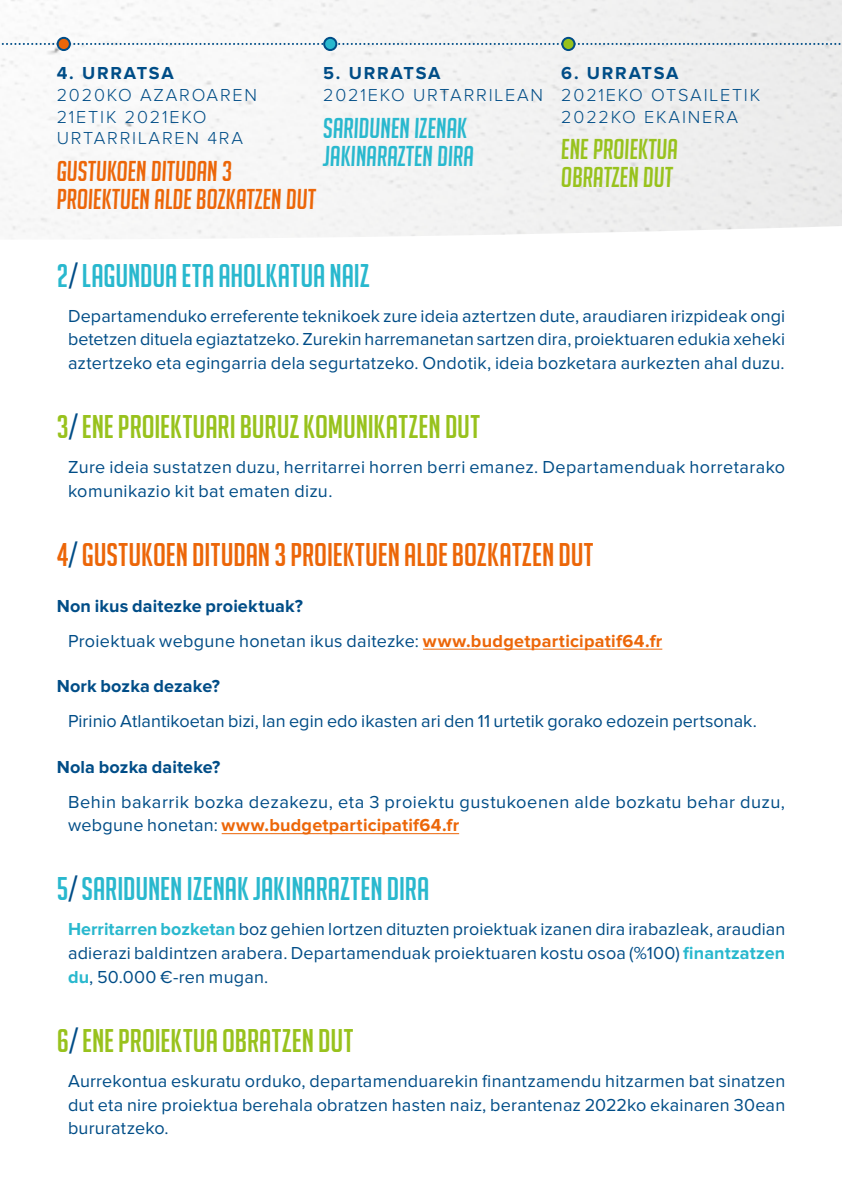
<style>
.page{position:relative;width:842px;height:1191px;background:#fff}
.page>*{position:absolute;margin:0;border:0;box-sizing:border-box;transform-origin:0 0}
.t1{font:32px "Big Noodle Titling";color:#98c21d}
.t2{font:32px "Big Noodle Titling";letter-spacing:-.005em;color:#29b8ce}
.t3{font:32px "Big Noodle Titling";letter-spacing:.005em;color:#ec6608}
.t4{font:italic 28px/28px "Big Noodle Titling";color:#ec6608}
.t5{font:italic 28px/28px "Big Noodle Titling";color:#29b8ce}
.t6{font:italic 28px/28px "Big Noodle Titling";color:#98c21d}
.t7{font:18px/23.6px "Proxima Nova";letter-spacing:.015em;color:#004d87;text-align:justify}
.t8{font:300 18px/21.6px "Proxima Nova";letter-spacing:.1em;color:#004d87}
.t9{font:700 18px "Proxima Nova";letter-spacing:.015em;color:#004d87}
.t10{font:700 18px "Proxima Nova";letter-spacing:.095em;color:#004d87}
.s1{color:#004d87}
.s2{font-weight:700}
.s3{font-weight:700;color:#ec6608}
.s4{font-weight:700;color:#29b8ce}
</style>
<div class="page">
<img style="left:0;top:0;width:842px;height:239px">
<svg style="left:0;top:43px;width:842px;height:2px"></svg>
<div style="left:58px;top:38px;width:12px;height:12px;background:#ec6608;border-radius:50%"></div>
<div style="left:57px;top:37px;width:14px;height:14px;border:2px solid #004d87;border-radius:50%"></div>
<div style="left:324px;top:38px;width:12px;height:12px;background:#29b8ce;border-radius:50%"></div>
<div style="left:323px;top:37px;width:14px;height:14px;border:2px solid #004d87;border-radius:50%"></div>
<div style="left:562px;top:38px;width:12px;height:12px;background:#98c21d;border-radius:50%"></div>
<div style="left:561px;top:37px;width:14px;height:14px;border:2px solid #004d87;border-radius:50%"></div>
<hr style="left:423px;top:649px;width:239px;height:1px;background:#ec6608">
<hr style="left:222px;top:833px;width:237px;height:1px;background:#ec6608">
<p class="t10" style="left:57px;top:63px;width:118px">4. URRATSA</p>
<p class="t8" style="left:57px;top:85px;width:202px">2020KO AZAROAREN<br>21ETIK 2021EKO<br>URTARRILAREN 4RA</p>
<h2 class="t4" style="left:57px;top:157px;width:261px">GUSTUKOEN DITUDAN 3<br>PROIEKTUEN ALDE BOZKATZEN DUT</h2>
<p class="t10" style="left:323px;top:63px;width:119px">5. URRATSA</p>
<p class="t8" style="left:323px;top:85px;width:221px">2021EKO URTARRILEAN</p>
<h2 class="t5" style="left:323px;top:114px;width:152px">SARIDUNEN IZENAK<br>JAKINARAZTEN DIRA</h2>
<p class="t10" style="left:561px;top:63px;width:119px">6. URRATSA</p>
<p class="t8" style="left:561px;top:85px;width:200px">2021EKO OTSAILETIK<br>2022KO EKAINERA</p>
<h2 class="t6" style="left:561px;top:135px;width:118px">ENE PROIEKTUA<br>OBRATZEN DUT</h2>
<h1 class="t2" style="left:57px;top:258px;width:314px">2<span class="s1">/</span>LAGUNDUA ETA AHOLKATUA NAIZ</h1>
<p class="t7" style="left:68px;top:305px;width:719px">Departamenduko erreferente teknikoek zure ideia aztertzen dute, araudiaren irizpideak ongi betetzen dituela egiaztatzeko. Zurekin harremanetan sartzen dira, proiektuaren edukia xeheki aztertzeko eta egingarria dela segurtatzeko. Ondotik, ideia bozketara aurkezten ahal duzu.</p>
<h1 class="t1" style="left:57px;top:409px;width:425px">3<span class="s1">/</span>ENE PROIEKTUARI BURUZ KOMUNIKATZEN DUT</h1>
<p class="t7" style="left:68px;top:456px;width:719px">Zure ideia sustatzen duzu, herritarrei horren berri emanez. Departamenduak horretarako komunikazio kit bat ematen dizu.</p>
<h1 class="t3" style="left:57px;top:537px;width:538px">4<span class="s1">/</span>GUSTUKOEN DITUDAN 3 PROIEKTUEN ALDE BOZKATZEN DUT</h1>
<p class="t7" style="left:68px;top:589px;width:596px;line-height:34.6px;text-indent:-11px"><span class="s2">Non ikus daitezke proiektuak?<br></span>Proiektuak webgune honetan ikus daitezke: <span class="s3">www.budgetparticipatif64.fr</span></p>
<p class="t9" style="left:57px;top:676px;width:165px">Nork bozka dezake?</p>
<p class="t7" style="left:68px;top:710px;width:690px">Pirinio Atlantikoetan bizi, lan egin edo ikasten ari den 11 urtetik gorako edozein pertsonak.</p>
<p class="t9" style="left:57px;top:756px;width:165px">Nola bozka daiteke?</p>
<p class="t7" style="left:68px;top:790px;width:719px">Behin bakarrik bozka dezakezu, eta 3 proiektu gustukoenen alde bozkatu behar duzu, webgune honetan: <span class="s3">www.budgetparticipatif64.fr</span></p>
<h1 class="t2" style="left:57px;top:871px;width:374px">5<span class="s1">/</span>SARIDUNEN IZENAK JAKINARAZTEN DIRA</h1>
<p class="t7" style="left:68px;top:918px;width:719px"><span class="s4">Herritarren bozketan</span> boz gehien lortzen dituzten proiektuak izanen dira irabazleak, araudian adierazi baldintzen arabera. Departamenduak proiektuaren kostu osoa (%100) <span class="s4">finantzatzen du</span>, 50.000 €-ren mugan.</p>
<h1 class="t1" style="left:57px;top:1023px;width:298px">6<span class="s1">/</span>ENE PROIEKTUA OBRATZEN DUT</h1>
<p class="t7" style="left:68px;top:1069px;width:719px">Aurrekontua eskuratu orduko, departamenduarekin finantzamendu hitzarmen bat sinatzen dut eta nire proiektua berehala obratzen hasten naiz, berantenaz 2022ko ekainaren 30ean bururatzeko.</p>
</div>
